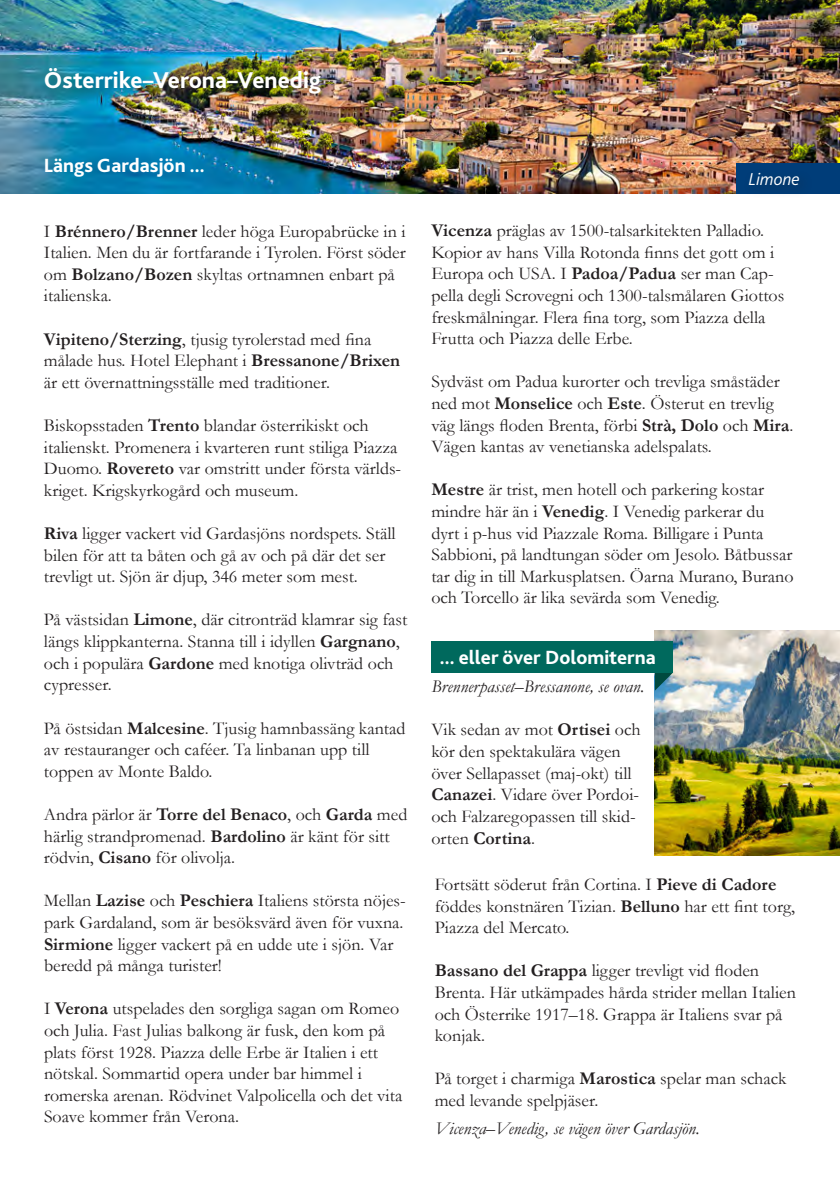
<style>
.page{position:relative;width:840px;height:1191px;background:#fff}
.page>*{position:absolute;margin:0;border:0;box-sizing:border-box;transform-origin:0 0}
.t1{font:800 24px "Bliss 2";color:#fff}
.t2{font:800 20px "Bliss 2";color:#fff}
.t3{font:18px/21.6px "Garamond";color:#231f20}
.t4{font:italic 18px "Garamond";color:#231f20}
.t5{font:italic 300 18px "Bliss 2";color:#fff}
.s1{font-weight:700}
</style>
<div class="page">
<img style="left:654px;top:631px;width:185px;height:224px">
<div style="left:431px;top:641px;width:241px;height:32px;background:#00695d"></div>
<img style="left:0;top:0;width:839px;height:194px">
<div style="left:38px;top:61px;width:297px;height:48px;background:#231f20;opacity:.5"></div>
<div style="left:736px;top:163px;width:103px;height:31px;background:#003d79"></div>
<div style="left:742px;top:166px;width:71px;height:34px;background:#231f20;opacity:.5"></div>
<svg style="left:654px;top:673px;width:18px;height:17px"></svg>
<h1 class="t1" style="left:44px;top:65px;width:278px">Österrike–Verona–Venedig</h1>
<p class="t2" style="left:44px;top:153px;width:162px">Längs Gardasjön ...</p>
<p class="t3" style="left:44px;top:220px;width:363px">I <span class="s1">Brénnero/Brenner</span> leder höga Europabrücke in i Italien. Men du är fortfarande i Tyrolen. Först söder om <span class="s1">Bolzano/Bozen</span> skyltas ortnamnen enbart på italienska.</p>
<p class="t3" style="left:44px;top:328px;width:357px"><span class="s1">Vipiteno/Sterzing</span>, tjusig tyrolerstad med fina målade hus. Hotel Elephant i <span class="s1">Bressanone/Brixen </span>är ett övernattningsställe med traditioner.</p>
<p class="t3" style="left:44px;top:414px;width:358px">Biskopsstaden <span class="s1">Trento</span> blandar österrikiskt och italienskt. Promenera i kvarteren runt stiliga Piazza Duomo. <span class="s1">Rovereto</span> var omstritt under första världs&shy;kriget. Krigskyrkogård och museum.</p>
<p class="t3" style="left:44px;top:522px;width:353px"><span class="s1">Riva</span> ligger vackert vid Gardasjöns nordspets. Ställ bilen för att ta båten och gå av och på där det ser trevligt ut. Sjön är djup, 346 meter som mest.</p>
<p class="t3" style="left:44px;top:608px;width:365px">På västsidan <span class="s1">Limone</span>, där citronträd klamrar sig fast längs klippkanterna. Stanna till i idyllen <span class="s1">Gargnano</span>, och i populära <span class="s1">Gardone</span> med knotiga olivträd och cypresser.</p>
<p class="t3" style="left:44px;top:716px;width:363px">På östsidan <span class="s1">Malcesine</span>. Tjusig hamnbassäng kantad av restauranger och caféer. Ta linbanan upp till toppen av Monte Baldo.</p>
<p class="t3" style="left:44px;top:803px;width:364px">Andra pärlor är <span class="s1">Torre del Benaco</span>, och <span class="s1">Garda</span> med härlig strandpromenad. <span class="s1">Bardolino</span> är känt för sitt rödvin, <span class="s1">Cisano</span> för olivolja.</p>
<p class="t3" style="left:44px;top:889px;width:363px">Mellan <span class="s1">Lazise</span> och <span class="s1">Peschiera</span> Italiens största nöjes&shy;park Gardaland, som är besöksvärd även för vuxna.<br><span class="s1">Sirmione</span> ligger vackert på en udde ute i sjön. Var beredd på många turister!</p>
<p class="t3" style="left:44px;top:997px;width:359px">I <span class="s1">Verona</span> utspelades den sorgliga sagan om Romeo och Julia. Fast Julias balkong är fusk, den kom på plats först 1928. Piazza delle Erbe är Italien i ett nötskal. Sommartid opera under bar himmel i romerska arenan. Rödvinet Valpolicella och det vita Soave kommer från Verona.</p>
<p class="t5" style="left:748px;top:168px;width:53px">Limone</p>
<p class="t3" style="left:431px;top:219px;width:354px"><span class="s1">Vicenza</span> präglas av 1500-talsarkitekten Palladio.<br>Kopior av hans Villa Rotonda finns det gott om i Europa och USA. I <span class="s1">Padoa/Padua</span> ser man Cap&shy;pella degli Scrovegni och 1300-talsmålaren Giottos freskmålningar. Flera fina torg, som Piazza della Frutta och Piazza delle Erbe.</p>
<p class="t3" style="left:431px;top:370px;width:363px">Sydväst om Padua kurorter och trevliga småstäder ned mot <span class="s1">Monselice</span> och <span class="s1">Este</span>. Österut en trevlig väg längs floden Brenta, förbi <span class="s1">Strà, Dolo</span> och <span class="s1">Mira</span>.<br>Vägen kantas av venetianska adelspalats.</p>
<p class="t3" style="left:431px;top:478px;width:363px"><span class="s1">Mestre</span> är trist, men hotell och parkering kostar mindre här än i <span class="s1">Venedig</span>. I Venedig parkerar du dyrt i p-hus vid Piazzale Roma. Billigare i Punta Sabbioni, på landtungan söder om Jesolo. Båtbussar tar dig in till Markusplatsen. Öarna Murano, Burano och Torcello är lika sevärda som Venedig.</p>
<p class="t2" style="left:439px;top:645px;width:217px">... eller över Dolomiterna</p>
<p class="t4" style="left:431px;top:674px;width:214px">Brennerpasset–Bressanone, se ovan.</p>
<p class="t3" style="left:431px;top:718px;width:210px">Vik sedan av mot <span class="s1">Ortisei</span> och kör den spektakulära vägen över Sellapasset (maj-okt) till<br><span class="s1">Canazei</span>. Vidare över Pordoi&shy;och Falzaregopassen till skid&shy;orten <span class="s1">Cortina</span>.</p>
<p class="t3" style="left:434px;top:873px;width:361px">Fortsätt söderut från Cortina. I <span class="s1">Pieve di Cadore </span>föddes konstnären Tizian. <span class="s1">Belluno</span> har ett fint torg,<br>Piazza del Mercato.</p>
<p class="t3" style="left:434px;top:959px;width:362px"><span class="s1">Bassano del Grappa</span> ligger trevligt vid floden Brenta. Här utkämpades hårda strider mellan Italien och Österrike 1917–18. Grappa är Italiens svar på konjak.</p>
<p class="t3" style="left:434px;top:1067px;width:353px">På torget i charmiga <span class="s1">Marostica</span> spelar man schack med levande spelpjäser.</p>
<p class="t4" style="left:434px;top:1116px;width:266px">Vicenza–Venedig, se vägen över Gardasjön.</p>
</div>
